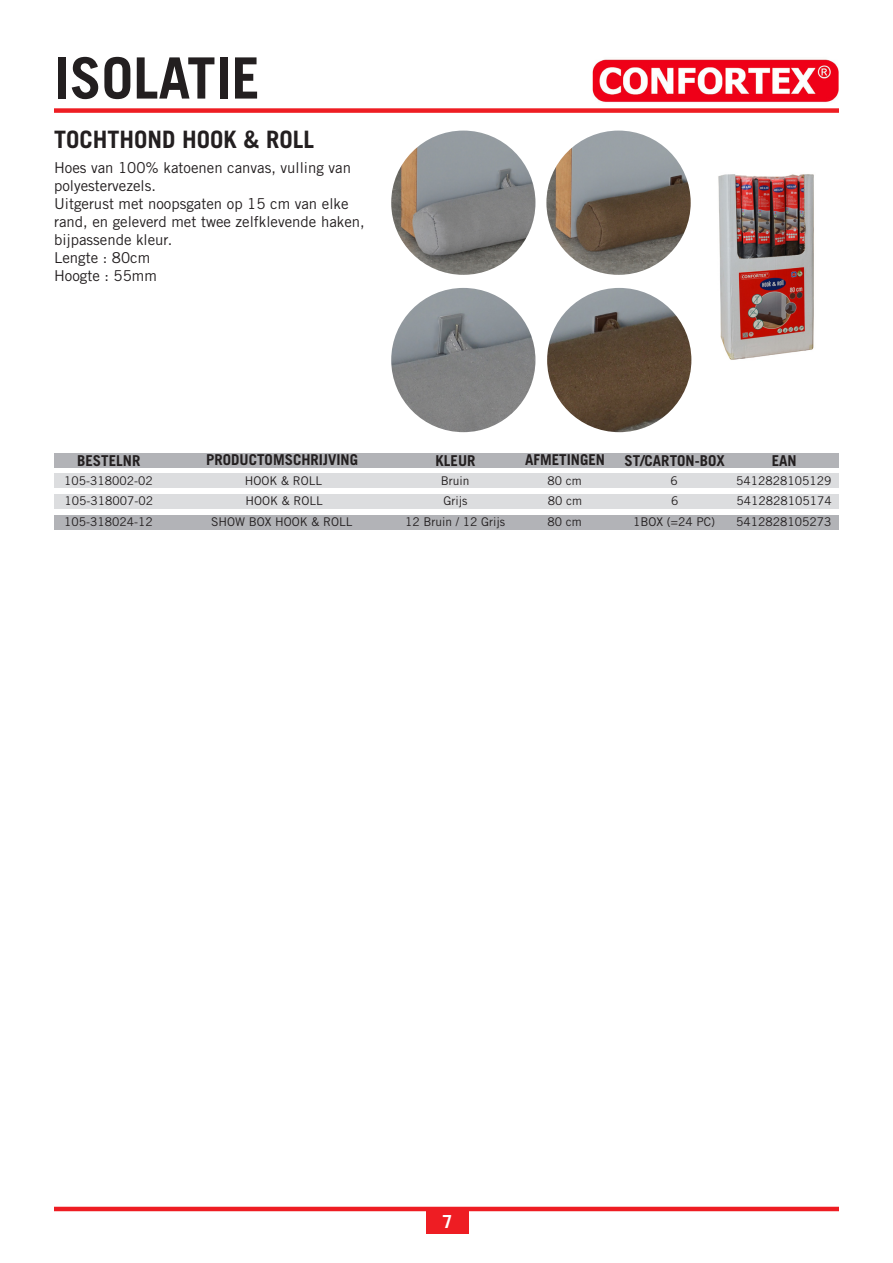
<style>
.page{position:relative;width:893px;height:1263px;background:#fff}
.page>*{position:absolute;margin:0;border:0;box-sizing:border-box;transform-origin:0 0}
.t1{font:700 57px "Trade Gothic LT Std";color:#231f20}
.t2{font:700 24px "Trade Gothic LT Std";color:#231f20}
.t3{font:700 18px "Trade Gothic LT Std";color:#fff}
.t4{font:15px/18px "Trade Gothic LT Std";color:#231f20}
.t5{font:700 15px "Trade Gothic LT Std";color:#231f20}
.t6{font:12px/21px "Trade Gothic LT Std";color:#231f20;text-align:center}
</style>
<div class="page">
<img style="left:592px;top:59px;width:247px;height:43px">
<div style="left:54px;top:108px;width:785px;height:5px;background:#ee1d23"></div>
<hr style="left:54px;top:1207px;width:785px;height:4px;background:#ee1d23">
<div style="left:426px;top:1209px;width:43px;height:24px;background:#ee1d23"></div>
<div style="left:54px;top:494px;width:785px;height:15px;background:#dcdddf"></div>
<div style="left:54px;top:515px;width:784px;height:15px;background:#b2b3b7"></div>
<div style="left:54px;top:473px;width:784px;height:15px;background:#dcdddf"></div>
<div style="left:54px;top:453px;width:785px;height:15px;background:#b2b3b7"></div>
<img style="left:391px;top:288px;width:144px;height:144px;border-radius:72px">
<img style="left:547px;top:288px;width:144px;height:144px;border-radius:72px">
<img style="left:546px;top:131px;width:145px;height:144px;border-radius:72px">
<img style="left:391px;top:131px;width:144px;height:144px;border-radius:72px">
<img style="left:718px;top:174px;width:96px;height:186px">
<h1 class="t1" style="left:54px;top:43px;width:207px">ISOLATIE</h1>
<h2 class="t2" style="left:54px;top:125px;width:262px">TOCHTHOND HOOK &amp; ROLL</h2>
<p class="t4" style="left:54px;top:159px;width:312px">Hoes van 100% katoenen canvas, vulling van polyestervezels.<br>Uitgerust met noopsgaten op 15 cm van elke rand, en geleverd met twee zelfklevende haken, bijpassende kleur.<br>Lengte : 80cm<br>Hoogte : 55mm</p>
<p class="t5" style="left:77px;top:451px;width:65px">BESTELNR</p>
<p class="t5" style="left:206px;top:451px;width:153px">PRODUCTOMSCHRIJVING</p>
<p class="t5" style="left:436px;top:451px;width:42px">KLEUR</p>
<p class="t5" style="left:525px;top:451px;width:82px">AFMETINGEN</p>
<p class="t5" style="left:625px;top:451px;width:102px">ST/CARTON-BOX</p>
<p class="t5" style="left:772px;top:451px;width:27px">EAN</p>
<p class="t6" style="left:64px;top:470px;width:90px">105-318002-02</p>
<p class="t6" style="left:64px;top:490px;width:91px;text-align:left">105-318007-02<br>105-318024-12</p>
<p class="t6" style="left:245px;top:470px;width:79px">HOOK &amp; ROLL</p>
<p class="t6" style="left:211px;top:490px;width:143px">HOOK &amp; ROLL<br>SHOW BOX HOOK &amp; ROLL</p>
<p class="t6" style="left:441px;top:470px;width:30px">Bruin</p>
<p class="t6" style="left:405px;top:490px;width:101px">Grijs<br>12 Bruin / 12 Grijs</p>
<p class="t6" style="left:547px;top:470px;width:36px">80 cm</p>
<p class="t6" style="left:547px;top:490px;width:36px;text-align:left">80 cm<br>80 cm</p>
<p class="t6" style="left:671px;top:470px;width:9px">6</p>
<p class="t6" style="left:633px;top:490px;width:83px">6<br>1BOX (=24 PC)</p>
<p class="t6" style="left:736px;top:470px;width:97px">5412828105129</p>
<p class="t6" style="left:736px;top:491px;width:97px;line-height:20.5px;text-align:left">5412828105174<br>5412828105273</p>
<p class="t3" style="left:442px;top:1210px;width:12px">7</p>
</div>
